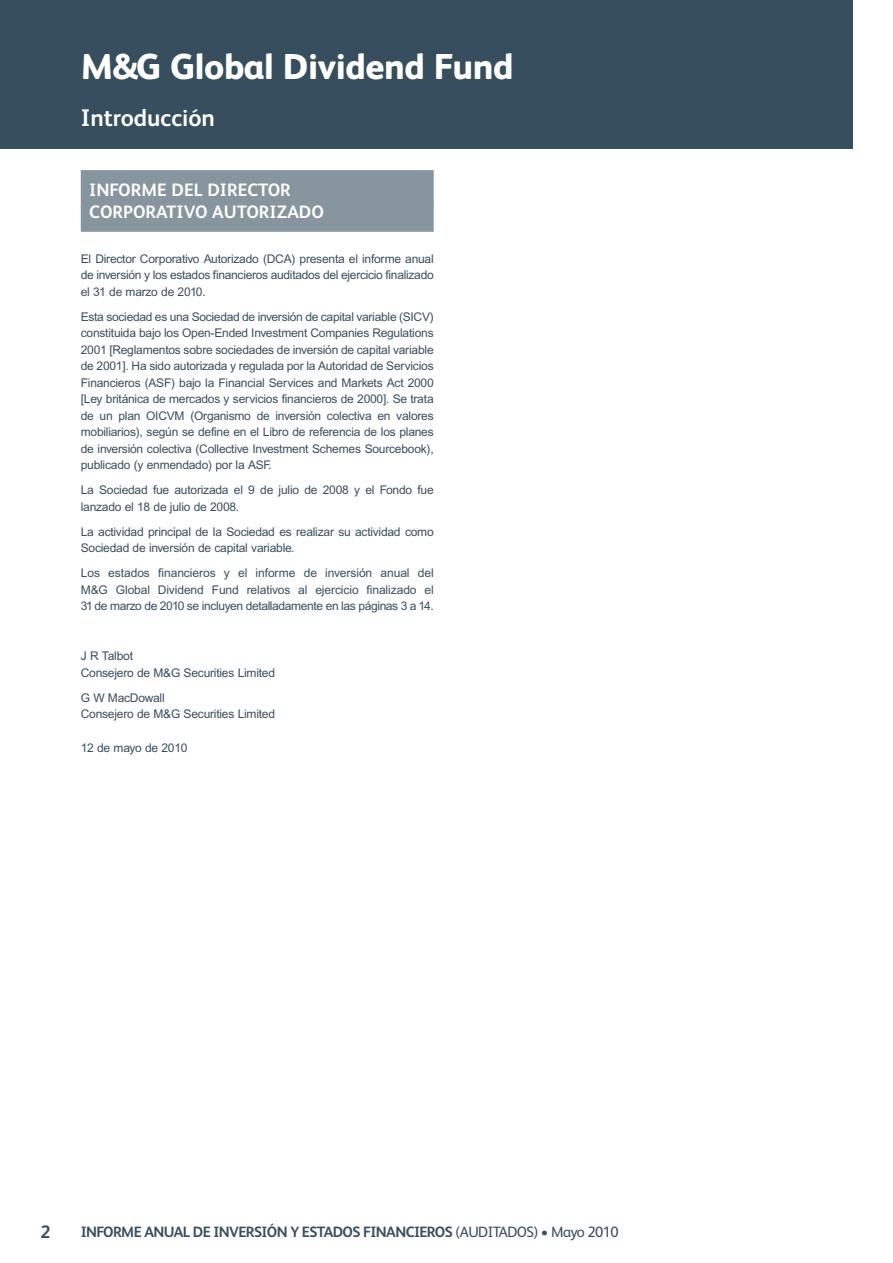
<style>
.page{position:relative;width:893px;height:1263px;background:#fff}
.page>*{position:absolute;margin:0;border:0;box-sizing:border-box;transform-origin:0 0}
.t1{font:800 36px "FS Albert";letter-spacing:-.01em;color:#fff}
.t2{font:700 24px "FS Albert";color:#fff}
.t3{font:700 18px/22.5px "FS Albert";color:#fff}
.t4{font:700 18px "FS Albert";color:#374e5e}
.t5{font:700 15px "FS Albert";letter-spacing:-.04em;color:#374e5e}
.t6{font:12px/16.5px "Arial";letter-spacing:-.02em;color:#374e5e}
.s1{font-weight:400}
</style>
<div class="page">
<div style="left:0;top:0;width:853px;height:149px;background:#374e5e"></div>
<div style="left:81px;top:170px;width:353px;height:38px;background:#87959e"></div>
<div style="left:81px;top:206px;width:353px;height:26px;background:#87959e"></div>
<h1 class="t1" style="left:81px;top:54px;width:434px">M&amp;G Global Dividend Fund</h1>
<h2 class="t2" style="left:81px;top:110px;width:136px">Introducción</h2>
<h3 class="t3" style="left:89px;top:180px;width:236px">INFORME DEL DIRECTOR<br>CORPORATIVO AUTORIZADO</h3>
<p class="t6" style="left:81px;top:251px;width:354px;text-align:justify">El Director Corporativo Autorizado (DCA) presenta el informe anual de inversión y los estados financieros auditados del ejercicio finalizado el 31 de marzo de 2010.</p>
<p class="t6" style="left:81px;top:309px;width:354px;text-align:justify">Esta sociedad es una Sociedad de inversión de capital variable (SICV) constituida bajo los Open-Ended Investment Companies Regulations 2001 [Reglamentos sobre sociedades de inversión de capital variable de 2001]. Ha sido autorizada y regulada por la Autoridad de Servicios Financieros (ASF) bajo la Financial Services and Markets Act 2000 [Ley británica de mercados y servicios financieros de 2000]. Se trata de un plan OICVM (Organismo de inversión colectiva en valores mobiliarios), según se define en el Libro de referencia de los planes de inversión colectiva (Collective Investment Schemes Sourcebook), publicado (y enmendado) por la ASF.</p>
<p class="t6" style="left:81px;top:483px;width:354px">La Sociedad fue autorizada el 9 de julio de 2008 y el Fondo fue lanzado el 18 de julio de 2008.</p>
<p class="t6" style="left:81px;top:524px;width:354px">La actividad principal de la Sociedad es realizar su actividad como<br>Sociedad de inversión de capital variable.</p>
<p class="t6" style="left:81px;top:566px;width:354px;text-align:justify">Los estados financieros y el informe de inversión anual del M&amp;G Global Dividend Fund relativos al ejercicio finalizado el 31 de marzo de 2010 se incluyen detalladamente en las páginas 3 a 14.</p>
<p class="t6" style="left:81px;top:649px;width:196px">J R Talbot<br>Consejero de M&amp;G Securities Limited</p>
<p class="t6" style="left:81px;top:690px;width:196px">G W MacDowall<br>Consejero de M&amp;G Securities Limited</p>
<p class="t6" style="left:81px;top:740px;width:108px">12 de mayo de 2010</p>
<h3 class="t4" style="left:40px;top:1225px;width:12px">2</h3>
<p class="t5" style="left:81px;top:1227px;width:539px">INFORME ANUAL DE INVERSIÓN Y ESTADOS FINANCIEROS <span class="s1">(AUDITADOS) • Mayo 2010</span></p>
</div>
